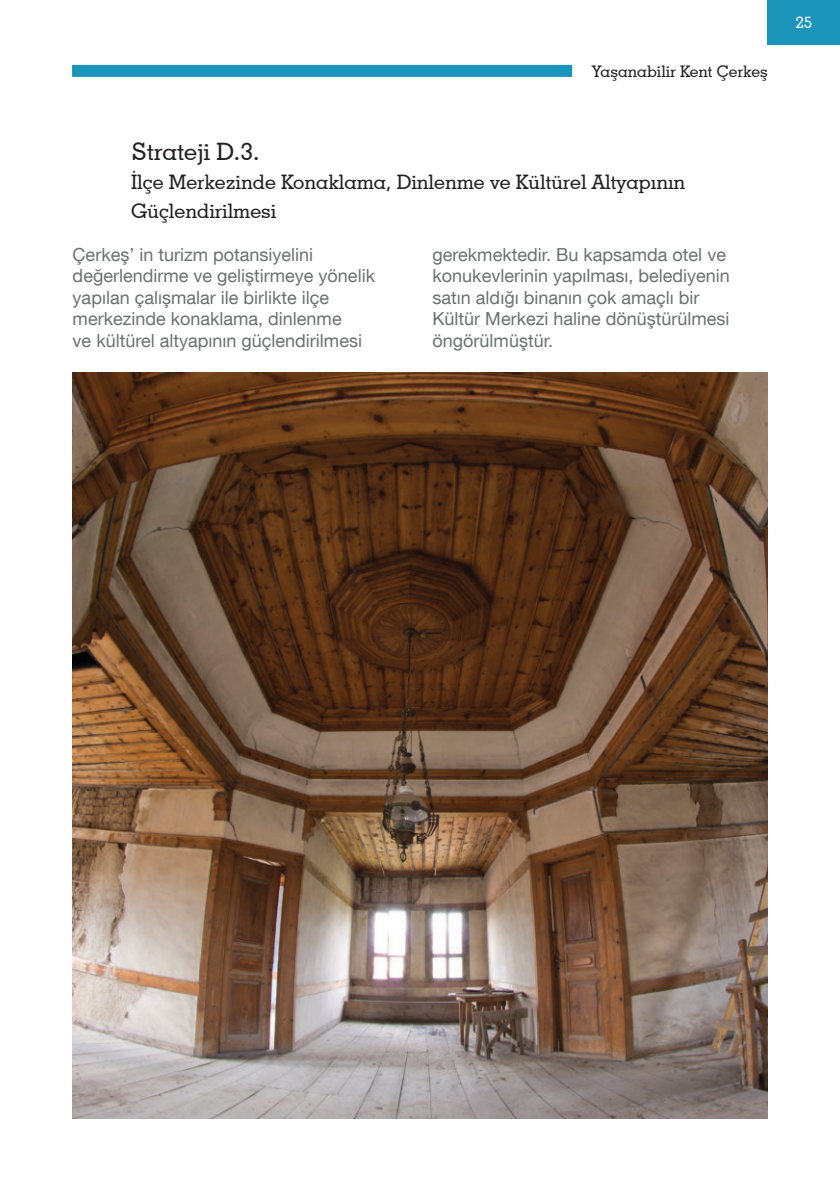
<style>
.page{position:relative;width:840px;height:1191px;background:#fff}
.page>*{position:absolute;margin:0;border:0;box-sizing:border-box;transform-origin:0 0}
.t1{font:500 24px "Geometric Slab 703 BT";color:#231f20}
.t2{font:500 20px/28.8px "Geometric Slab 703 BT";color:#231f20}
.t3{font:18px/21.6px "Helvetica Neue LT Com";color:#6d6f71}
.t4{font:500 16px "Geometric Slab 703 BT";color:#231f20}
.t5{font:500 16px "Geometric Slab 703 BT";color:#fff}
</style>
<div class="page">
<div style="left:766px;top:0;width:73px;height:44px;background:#1a95b9"></div>
<div style="left:72px;top:65px;width:499px;height:12px;background:#1a95b9"></div>
<img style="left:73px;top:372px;width:694px;height:747px">
<p class="t4" style="left:591px;top:62px;width:178px">Yaşanabilir Kent Çerkeş</p>
<h1 class="t1" style="left:131px;top:137px;width:130px">Strateji D.3.</h1>
<p class="t2" style="left:131px;top:167px;width:555px">İlçe Merkezinde Konaklama, Dinlenme ve Kültürel Altyapının<br>Güçlendirilmesi</p>
<p class="t3" style="left:73px;top:243px;width:304px">Çerkeş’ in turizm potansiyelini değerlendirme ve geliştirmeye yönelik yapılan çalışmalar ile birlikte ilçe merkezinde konaklama, dinlenme<br>ve kültürel altyapının güçlendirilmesi</p>
<p class="t3" style="left:432px;top:243px;width:299px">gerekmektedir. Bu kapsamda otel ve konukevlerinin yapılması, belediyenin satın aldığı binanın çok amaçlı bir Kültür Merkezi haline dönüştürülmesi öngörülmüştür.</p>
<p class="t5" style="left:795px;top:13px;width:18px">25</p>
</div>
